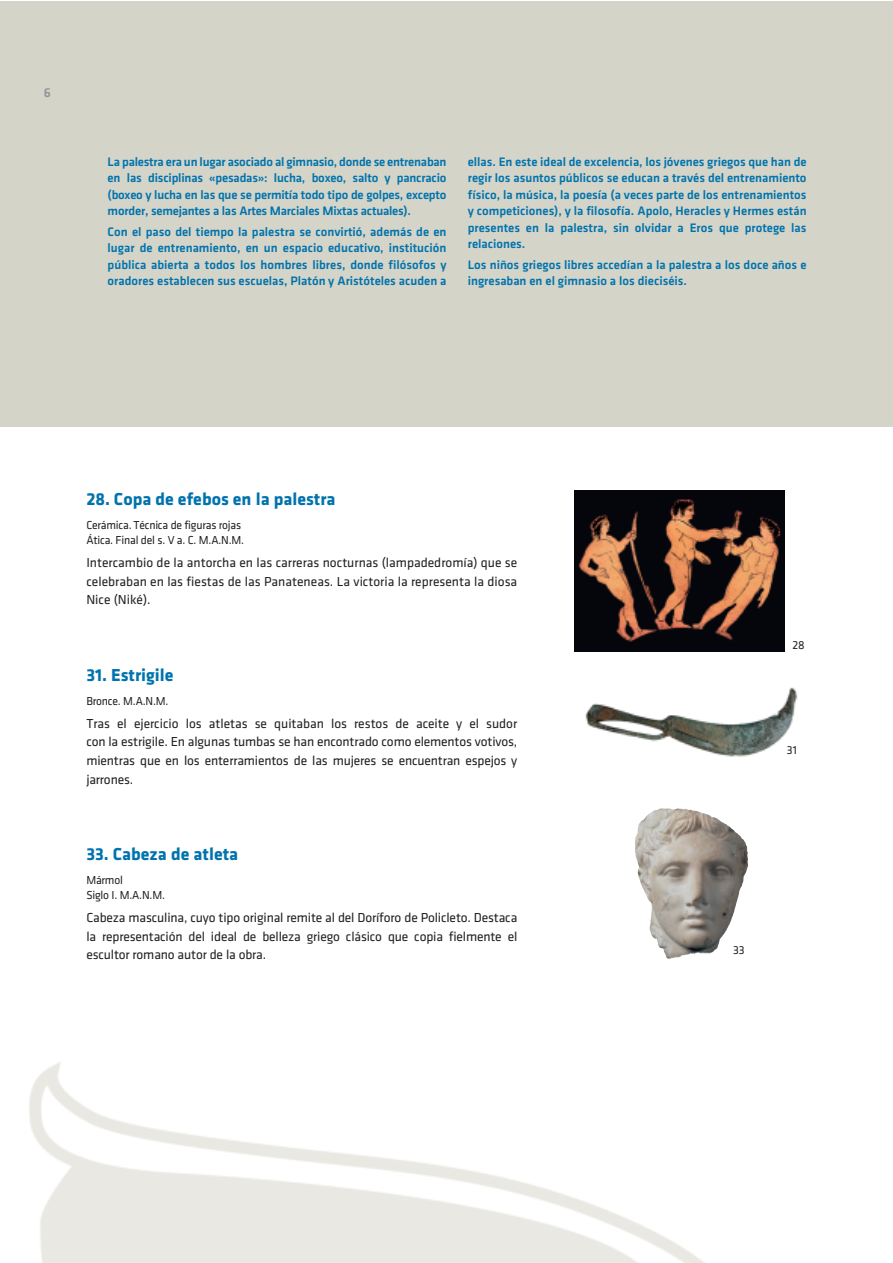
<style>
.page{position:relative;width:893px;height:1263px;background:#fff}
.page>*{position:absolute;margin:0;border:0;box-sizing:border-box;transform-origin:0 0}
.t1{font:700 18px "Klavika CH";color:#0073ad}
.t2{font:13.5px/18.8px "Klavika CH";letter-spacing:-.01em;color:#231f1f;text-align:justify}
.t3{font:500 13.5px "Klavika CH";color:#939497}
.t4{font:500 12.75px/16.5px "Klavika CH";color:#0073ad;text-align:justify}
.t5{font:12px/15px "Klavika CH";letter-spacing:-.015em;color:#231f1f}
</style>
<div class="page">
<div style="left:0;top:2px;width:892px;height:425px;background:#d5d4c8"></div>
<img style="left:585px;top:687px;width:213px;height:70px">
<img style="left:637px;top:808px;width:111px;height:151px">
<img style="left:574px;top:490px;width:210px;height:161px">
<p class="t3" style="left:44px;top:87px;width:9px">6</p>
<p class="t4" style="left:108px;top:154px;width:340px">La palestra era un lugar asociado al gimnasio, donde se entrenaban en las disciplinas «pesadas»: lucha, boxeo, salto y pancracio (boxeo y lucha en las que se permitía todo tipo de golpes, excepto morder, semejantes a las Artes Marciales Mixtas actuales).</p>
<p class="t4" style="left:108px;top:225px;width:340px">Con el paso del tiempo la palestra se convirtió, además de en lugar de entrenamiento, en un espacio educativo, institución pública abierta a todos los hombres libres, donde filósofos y oradores establecen sus escuelas, Platón y Aristóteles acuden a</p>
<p class="t4" style="left:468px;top:154px;width:340px">ellas. En este ideal de excelencia, los jóvenes griegos que han de regir los asuntos públicos se educan a través del entrenamiento físico, la música, la poesía (a veces parte de los entrenamientos y competiciones), y la filosofía. Apolo, Heracles y Hermes están presentes en la palestra, sin olvidar a Eros que protege las relaciones.</p>
<p class="t4" style="left:468px;top:258px;width:340px">Los niños griegos libres accedían a la palestra a los doce años e ingresaban en el gimnasio a los dieciséis.</p>
<h1 class="t1" style="left:86px;top:493px;width:251px">28. Copa de efebos en la palestra</h1>
<p class="t5" style="left:86px;top:519px;width:159px">Cerámica. Técnica de figuras rojas<br>Ática. Final del s. V a. C. M.A.N.M.</p>
<p class="t2" style="left:86px;top:554px;width:432px">Intercambio de la antorcha en las carreras nocturnas (lampadedromía) que se celebraban en las fiestas de las Panateneas. La victoria la representa la diosa Nice (Niké).</p>
<h1 class="t1" style="left:86px;top:668px;width:89px">31. Estrigile</h1>
<p class="t5" style="left:86px;top:694px;width:84px">Bronce. M.A.N.M.</p>
<p class="t2" style="left:86px;top:715px;width:432px">Tras el ejercicio los atletas se quitaban los restos de aceite y el sudor con la estrigile. En algunas tumbas se han encontrado como elementos votivos, mientras que en los enterramientos de las mujeres se encuentran espejos y jarrones.</p>
<h1 class="t1" style="left:86px;top:847px;width:153px">33. Cabeza de atleta</h1>
<p class="t5" style="left:86px;top:874px;width:80px">Mármol<br>Siglo I. M.A.N.M.</p>
<p class="t2" style="left:86px;top:909px;width:432px">Cabeza masculina, cuyo tipo original remite al del Doríforo de Policleto. Destaca la representación del ideal de belleza griego clásico que copia fielmente el escultor romano autor de la obra.</p>
<p class="t5" style="left:792px;top:639px;width:14px">28</p>
<p class="t5" style="left:787px;top:744px;width:11px">31</p>
<p class="t5" style="left:733px;top:944px;width:13px">33</p>
</div>
